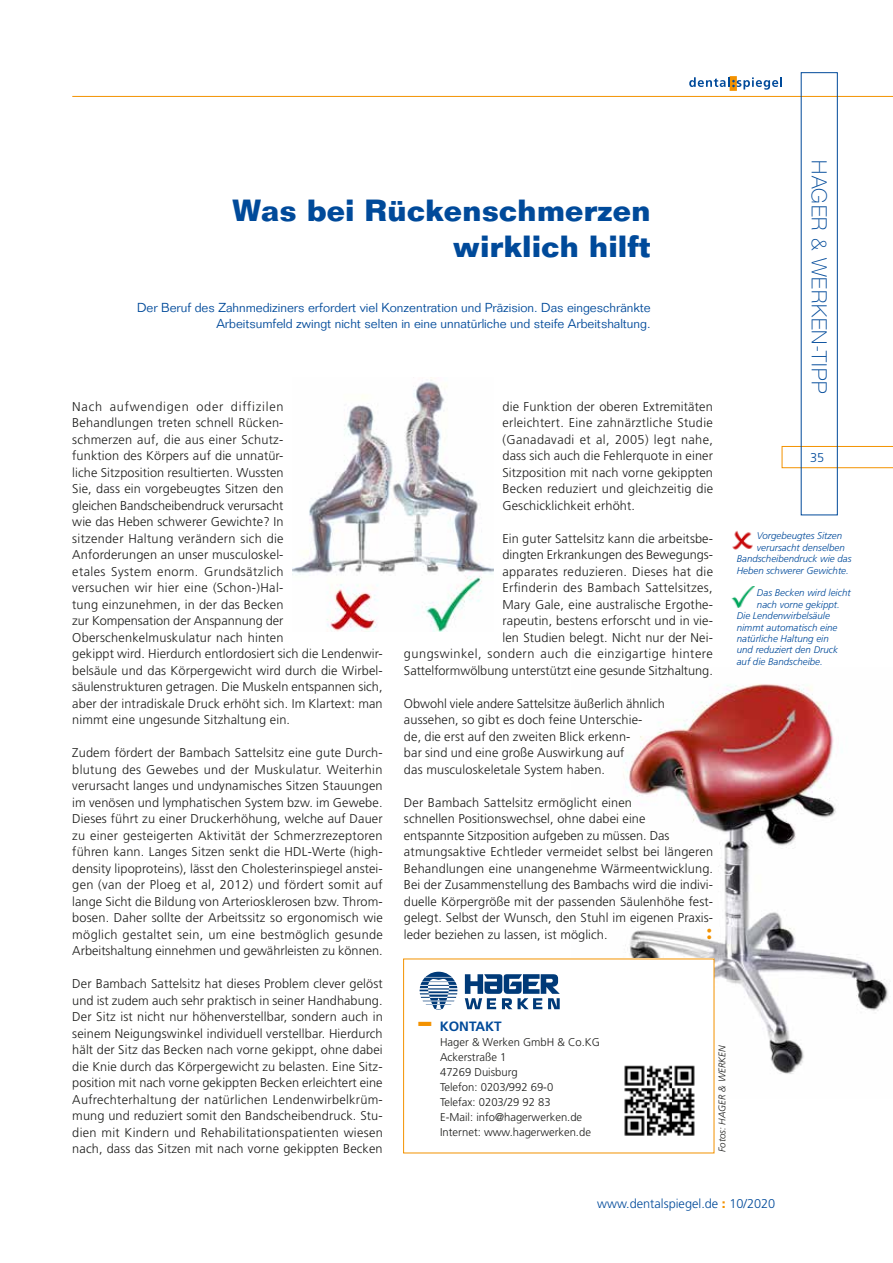
<style>
.page{position:relative;width:893px;height:1263px;background:#fff}
.page>*{position:absolute;margin:0;border:0;box-sizing:border-box;transform-origin:0 0}
.t1{font:700 37.5px "Frutiger LT Std";color:#f39200;scale:1.3 1}
.t2{font:700 30px/36px "Folio Std";color:#004a9a;text-align:right}
.t3{font:900 22.5px "Centennial";color:#f39200}
.t4{font:100 21px "Helvetica Neue LT Pro";letter-spacing:.03em;color:#004a9a}
.t5{font:700 13.5px "Frutiger LT Std";color:#004a9a}
.t6{font:300 12.75px/16.5px "Frutiger LT Std";letter-spacing:.01em;color:#1d1d1b;text-align:justify}
.t7{font:300 12.75px/16.5px "Folio Std";color:#004a9a;text-align:right}
.t8{font:300 12.75px "Frutiger LT Std";color:#004a9a}
.t9{font:300 11.25px/15px "Frutiger LT Std";color:#1d1d1b}
.t10{font:italic 300 9.75px "Frutiger LT Std";color:#004a9a}
.t11{font:italic 300 9.75px "Frutiger LT Std";color:#1d1d1b}
.s1{font-weight:900;color:#f39200}
</style>
<div class="page">
<svg style="left:730px;top:76px;width:7px;height:15px"></svg>
<svg style="left:689px;top:77px;width:93px;height:13px"></svg>
<hr style="left:72px;top:96px;width:821px;height:1px;background:#f39200">
<svg style="left:782px;top:446px;width:111px;height:22px"></svg>
<div style="left:801px;top:72px;width:37px;height:443px;border:1px solid #004a9a"></div>
<img style="left:623px;top:684px;width:265px;height:414px">
<div style="left:404px;top:959px;width:310px;height:194px;background:#fff"></div>
<img style="left:624px;top:1065px;width:71px;height:71px">
<svg style="left:420px;top:972px;width:37px;height:38px"></svg>
<svg style="left:465px;top:974px;width:95px;height:35px"></svg>
<img style="left:292px;top:379px;width:202px;height:252px">
<img style="left:732px;top:530px;width:21px;height:20px">
<img style="left:731px;top:587px;width:24px;height:21px">
<h2 class="t2" style="left:232px;top:192px;width:420px">Was bei Rückenschmerzen wirklich hilft</h2>
<p class="t7" style="left:137px;top:299px;width:515px">Der Beruf des Zahnmediziners erfordert viel Konzentration und Präzision. Das eingeschränkte<br>Arbeitsumfeld zwingt nicht selten in eine unnatürliche und steife Arbeitshaltung.</p>
<p class="t6" style="left:72px;top:398px;width:312px;text-align:left">Nach aufwendigen oder diffizilen<br>Behandlungen treten schnell Rücken-<br>schmerzen auf, die aus einer Schutz-<br>funktion des Körpers auf die unnatür-<br>liche Sitzposition resultierten. Wussten<br>Sie, dass ein vorgebeugtes Sitzen den<br>gleichen Bandscheibendruck verursacht<br>wie das Heben schwerer Gewichte? In<br>sitzender Haltung verändern sich die<br>Anforderungen an unser musculoskel-<br>etales System enorm. Grundsätzlich<br>versuchen wir hier eine (Schon-)Hal-<br>tung einzunehmen, in der das Becken<br>zur Kompensation der Anspannung der Oberschenkelmuskulatur nach hinten<br>gekippt wird. Hierdurch entlordosiert sich die Lendenwir&shy;belsäule und das Körpergewicht wird durch die Wirbel&shy;säulenstrukturen getragen. Die Muskeln entspannen sich, aber der intradiskale Druck erhöht sich. Im Klartext: man nimmt eine ungesunde Sitzhaltung ein.</p>
<p class="t6" style="left:72px;top:745px;width:312px">Zudem fördert der Bambach Sattelsitz eine gute Durch&shy;blutung des Gewebes und der Muskulatur. Weiterhin verursacht langes und undynamisches Sitzen Stauungen im venösen und lymphatischen System bzw. im Gewebe.<br>Dieses führt zu einer Druckerhöhung, welche auf Dauer zu einer gesteigerten Aktivität der Schmerzrezeptoren führen kann. Langes Sitzen senkt die HDL-Werte (high&shy;density lipoproteins), lässt den Cholesterinspiegel anstei&shy;gen (van der Ploeg et al, 2012) und fördert somit auf lange Sicht die Bildung von Arteriosklerosen bzw. Throm&shy;bosen. Daher sollte der Arbeitssitz so ergonomisch wie möglich gestaltet sein, um eine bestmöglich gesunde Arbeitshaltung einnehmen und gewährleisten zu können.</p>
<p class="t6" style="left:72px;top:976px;width:312px">Der Bambach Sattelsitz hat dieses Problem clever gelöst und ist zudem auch sehr praktisch in seiner Handhabung.<br>Der Sitz ist nicht nur höhenverstellbar, sondern auch in seinem Neigungswinkel individuell verstellbar. Hierdurch hält der Sitz das Becken nach vorne gekippt, ohne dabei die Knie durch das Körpergewicht zu belasten. Eine Sitz&shy;position mit nach vorne gekippten Becken erleichtert eine Aufrechterhaltung der natürlichen Lendenwirbelkrüm&shy;mung und reduziert somit den Bandscheibendruck. Stu&shy;dien mit Kindern und Rehabilitationspatienten wiesen nach, dass das Sitzen mit nach vorne gekippten Becken</p>
<p class="t6" style="left:502px;top:398px;width:212px">die Funktion der oberen Extremitäten erleichtert. Eine zahnärztliche Studie (Ganadavadi et al, 2005) legt nahe, dass sich auch die Fehlerquote in einer Sitzposition mit nach vorne gekippten Becken reduziert und gleichzeitig die Geschicklichkeit erhöht.</p>
<p class="t6" style="left:404px;top:530px;width:311px;text-align:right">Ein guter Sattelsitz kann die arbeitsbe-<br>dingten Erkrankungen des Bewegungs-<br>apparates reduzieren. Dieses hat die<br>Erfinderin des Bambach Sattelsitzes,<br>Mary Gale, eine australische Ergothe-<br>rapeutin, bestens erforscht und in vie-<br>len Studien belegt. Nicht nur der Nei-<br>gungswinkel, sondern auch die einzigartige hintere Sattelformwölbung unterstützt eine gesunde Sitzhaltung.</p>
<p class="t6" style="left:404px;top:695px;width:262px;text-align:left">Obwohl viele andere Sattelsitze äußerlich ähnlich aussehen, so gibt es doch feine Unterschie-<br>de, die erst auf den zweiten Blick erkenn-<br>bar sind und eine große Auswirkung auf<br>das musculoskeletale System haben.</p>
<p class="t6" style="left:404px;top:794px;width:311px;text-align:left">Der Bambach Sattelsitz ermöglicht einen<br>schnellen Positionswechsel, ohne dabei eine<br>entspannte Sitzposition aufgeben zu müssen. Das atmungsaktive Echtleder vermeidet selbst bei längeren Behandlungen eine unangenehme Wärmeentwicklung.<br>Bei der Zusammenstellung des Bambachs wird die indivi&shy;duelle Körpergröße mit der passenden Säulenhöhe fest&shy;gelegt. Selbst der Wunsch, den Stuhl im eigenen Praxis&shy;leder beziehen zu lassen, ist möglich.</p>
<h3 class="t3" style="left:706px;top:917px;width:9px">:</h3>
<h1 class="t1" style="left:417px;top:998px;width:14px">-</h1>
<p class="t5" style="left:440px;top:1018px;width:63px">KONTAKT</p>
<p class="t9" style="left:440px;top:1034px;width:161px">Hager &amp; Werken GmbH &amp; Co.KG<br>Ackerstraße 1<br>47269 Duisburg<br>Telefon: 0203/992 69-0<br>Telefax: 0203/29 92 83<br>E-Mail: info@hagerwerken.de<br>Internet: www.hagerwerken.de</p>
<p class="t11" style="left:717px;top:1152px;width:108px;rotate:-90deg">Fotos: HAGER &amp; WERKEN</p>
<h3 class="t4" style="left:831px;top:160px;width:234px;rotate:90deg">HAGER &amp; WERKEN-TIPP</h3>
<p class="t8" style="left:810px;top:450px;width:16px">35</p>
<p class="t10" style="left:757px;top:530px;width:87px">Vorgebeugtes Sitzen</p>
<p class="t10" style="left:757px;top:542px;width:89px">verursacht denselben</p>
<p class="t10" style="left:737px;top:553px;width:116px">Bandscheibendruck wie das</p>
<p class="t10" style="left:737px;top:565px;width:114px">Heben schwerer Gewichte.</p>
<p class="t10" style="left:757px;top:587px;width:95px">Das Becken wird leicht</p>
<p class="t10" style="left:757px;top:599px;width:84px">nach vorne gekippt.</p>
<p class="t10" style="left:737px;top:610px;width:95px">Die Lendenwirbelsäule</p>
<p class="t10" style="left:737px;top:622px;width:102px">nimmt automatisch eine</p>
<p class="t10" style="left:737px;top:633px;width:94px">natürliche Haltung ein</p>
<p class="t10" style="left:737px;top:644px;width:103px">und reduziert den Druck</p>
<p class="t10" style="left:737px;top:656px;width:88px">auf die Bandscheibe.</p>
<p class="t8" style="left:597px;top:1197px;width:180px">www.dentalspiegel.de <span class="s1">:</span> 10/2020</p>
</div>
